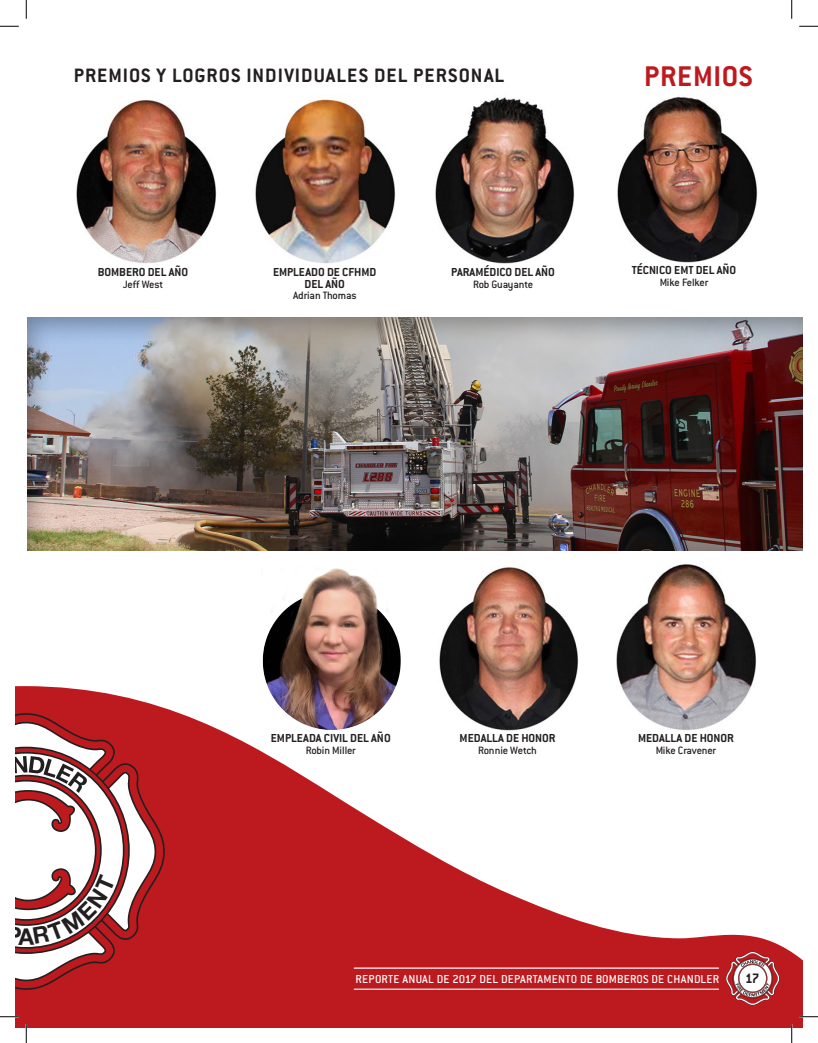
<style>
.page{position:relative;width:818px;height:1043px;background:#fff}
.page>*{position:absolute;margin:0;border:0;box-sizing:border-box;transform-origin:0 0}
.t1{font:700 31.25px "Conduit ITC";letter-spacing:.025em;color:#bd1a1f}
.t2{font:700 21.25px "Conduit ITC";letter-spacing:.05em;color:#231f20}
.t3{font:700 15px "Conduit ITC";color:#231f20}
.t4{font:700 12.75px/11.8px "Conduit ITC";color:#231f20;text-align:center}
.t5{font:500 12.62px "Conduit ITC";letter-spacing:.015em;color:#fff}
.t6{font:500 11.75px "Conduit ITC";letter-spacing:-.02em;color:#231f20}
</style>
<div class="page">
<svg style="left:17px;top:686px;width:785px;height:342px;fill:#bd1a1f"></svg>
<hr style="left:354px;top:967px;width:364px;height:1px;background:#f2f3f4">
<hr style="left:354px;top:988px;width:364px;height:1px;background:#f2f3f4">
<svg style="left:725px;top:951px;width:54px;height:54px"></svg>
<div style="left:28px;top:315px;width:774px;height:235px;background:#231f20;opacity:.35"></div>
<img style="left:615px;top:564px;width:141px;height:167px">
<img style="left:261px;top:568px;width:141px;height:163px">
<img style="left:438px;top:567px;width:140px;height:164px">
<img style="left:617px;top:96px;width:140px;height:167px">
<img style="left:15px;top:686px;width:2px;height:342px">
<img style="left:255px;top:99px;width:140px;height:165px">
<img style="left:76px;top:100px;width:140px;height:164px">
<img style="left:435px;top:97px;width:140px;height:167px">
<svg style="left:0;top:25px;width:19px;height:2px"></svg>
<svg style="left:799px;top:25px;width:19px;height:2px"></svg>
<svg style="left:0;top:1015px;width:19px;height:2px"></svg>
<svg style="left:799px;top:1015px;width:19px;height:2px"></svg>
<svg style="left:25px;top:0;width:2px;height:19px"></svg>
<svg style="left:25px;top:1024px;width:2px;height:18px"></svg>
<svg style="left:791px;top:0;width:1px;height:19px"></svg>
<svg style="left:790px;top:1024px;width:2px;height:18px"></svg>
<svg style="left:15px;top:713px;width:150px;height:276px"></svg>
<p class="t2" style="left:74px;top:63px;width:432px">PREMIOS Y LOGROS INDIVIDUALES DEL PERSONAL</p>
<p class="t1" style="left:644px;top:58px;width:110px">PREMIOS</p>
<p class="t4" style="left:98px;top:266px;width:92px">BOMBERO DEL AÑO</p>
<p class="t6" style="left:123px;top:277px;width:42px">Jeff West</p>
<p class="t4" style="left:273px;top:266px;width:105px">EMPLEADO DE CFHMD<br>DEL AÑO</p>
<p class="t6" style="left:293px;top:289px;width:65px">Adrian Thomas</p>
<p class="t4" style="left:451px;top:266px;width:105px">PARAMÉDICO DEL AÑO</p>
<p class="t6" style="left:473px;top:277px;width:62px">Rob Guayante</p>
<p class="t4" style="left:631px;top:264px;width:106px">TÉCNICO EMT DEL AÑO</p>
<p class="t6" style="left:659px;top:276px;width:50px">Mike Felker</p>
<p class="t4" style="left:271px;top:732px;width:121px">EMPLEADA CIVIL DEL AÑO</p>
<p class="t6" style="left:306px;top:743px;width:51px">Robin Miller</p>
<p class="t4" style="left:459px;top:732px;width:97px">MEDALLA DE HONOR</p>
<p class="t6" style="left:478px;top:743px;width:60px">Ronnie Wetch</p>
<p class="t4" style="left:638px;top:732px;width:97px">MEDALLA DE HONOR</p>
<p class="t6" style="left:655px;top:743px;width:62px">Mike Cravener</p>
<p class="t5" style="left:355px;top:971px;width:365px">REPORTE ANUAL DE 2017 DEL DEPARTAMENTO DE BOMBEROS DE CHANDLER</p>
<p class="t3" style="left:745px;top:969px;width:16px">17</p>
</div>
